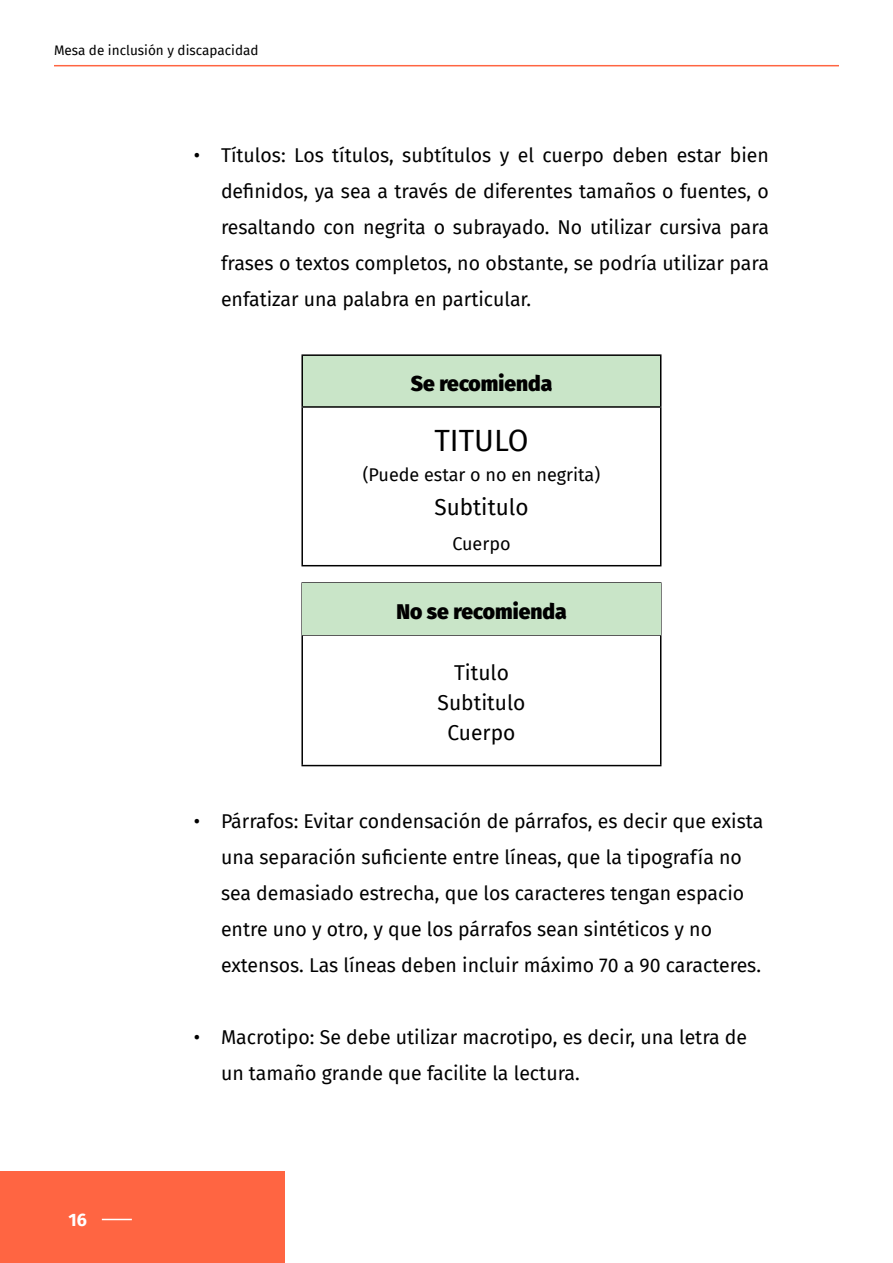
<style>
.page{position:relative;width:893px;height:1263px;background:#fff}
.page>*{position:absolute;margin:0;border:0;box-sizing:border-box;transform-origin:0 0}
.t1{font:30px "Fira Sans";color:#000}
.t2{font:22.5px "Fira Sans";color:#000}
.t3{font:900 21px "Fira Sans";color:#000}
.t4{font:21px/30px "Fira Sans";color:#000;text-align:center}
.t5{font:19.5px/36px "Fira Sans";color:#000}
.t6{font:18px "Fira Sans";color:#000}
.t7{font:700 18px "Fira Sans";color:#fff}
.t8{font:13.5px "Fira Sans";color:#000}
</style>
<div class="page">
<hr style="left:54px;top:65px;width:785px;height:1px;background:#ff6542">
<div style="left:0;top:1171px;width:285px;height:92px;background:#ff6542"></div>
<hr style="left:102px;top:1219px;width:30px;height:1px;background:#fff">
<hr style="left:301px;top:765px;width:360px;height:1px;background:#000">
<hr style="left:660px;top:636px;width:1px;height:129px;background:#000">
<hr style="left:301px;top:636px;width:2px;height:129px;background:#000">
<hr style="left:301px;top:634px;width:360px;height:2px;background:#000">
<hr style="left:301px;top:584px;width:2px;height:50px;background:#000">
<hr style="left:301px;top:582px;width:360px;height:2px;background:#000">
<div style="left:302px;top:583px;width:359px;height:52px;background:#c9e5c8"></div>
<div style="left:302px;top:355px;width:359px;height:52px;background:#c9e5c8"></div>
<hr style="left:301px;top:354px;width:360px;height:2px;background:#000">
<hr style="left:301px;top:356px;width:2px;height:50px;background:#000">
<hr style="left:660px;top:356px;width:1px;height:50px;background:#000">
<hr style="left:301px;top:406px;width:360px;height:2px;background:#000">
<hr style="left:301px;top:408px;width:2px;height:157px;background:#000">
<hr style="left:660px;top:408px;width:1px;height:157px;background:#000">
<hr style="left:301px;top:565px;width:360px;height:1px;background:#000">
<p class="t8" style="left:54px;top:40px;width:206px">Mesa de inclusión y discapacidad</p>
<p class="t5" style="left:221px;top:137px;width:549px;text-align:justify;text-indent:-27px">• Títulos: Los títulos, subtítulos y el cuerpo deben estar bien definidos, ya sea a través de diferentes tamaños o fuentes, o resaltando con negrita o subrayado. No utilizar cursiva para frases o textos completos, no obstante, se podría utilizar para enfatizar una palabra en particular.</p>
<p class="t3" style="left:411px;top:365px;width:143px">Se recomienda</p>
<h1 class="t1" style="left:434px;top:418px;width:96px">TITULO</h1>
<p class="t6" style="left:363px;top:461px;width:239px">(Puede estar o no en negrita)</p>
<p class="t2" style="left:434px;top:490px;width:96px">Subtitulo</p>
<p class="t6" style="left:452px;top:530px;width:60px">Cuerpo</p>
<p class="t3" style="left:396px;top:593px;width:172px">No se recomienda</p>
<p class="t4" style="left:438px;top:657px;width:89px">Titulo<br>Subtitulo<br>Cuerpo</p>
<p class="t5" style="left:221px;top:803px;width:544px;text-indent:-27px">• Párrafos: Evitar condensación de párrafos, es decir que exista una separación suficiente entre líneas, que la tipografía no sea demasiado estrecha, que los caracteres tengan espacio entre uno y otro, y que los párrafos sean sintéticos y no extensos. Las líneas deben incluir máximo 70 a 90 caracteres.</p>
<p class="t7" style="left:69px;top:1204px;width:20px">16</p>
<p class="t5" style="left:221px;top:1019px;width:528px;text-indent:-27px">• Macrotipo: Se debe utilizar macrotipo, es decir, una letra de un tamaño grande que facilite la lectura.</p>
</div>
